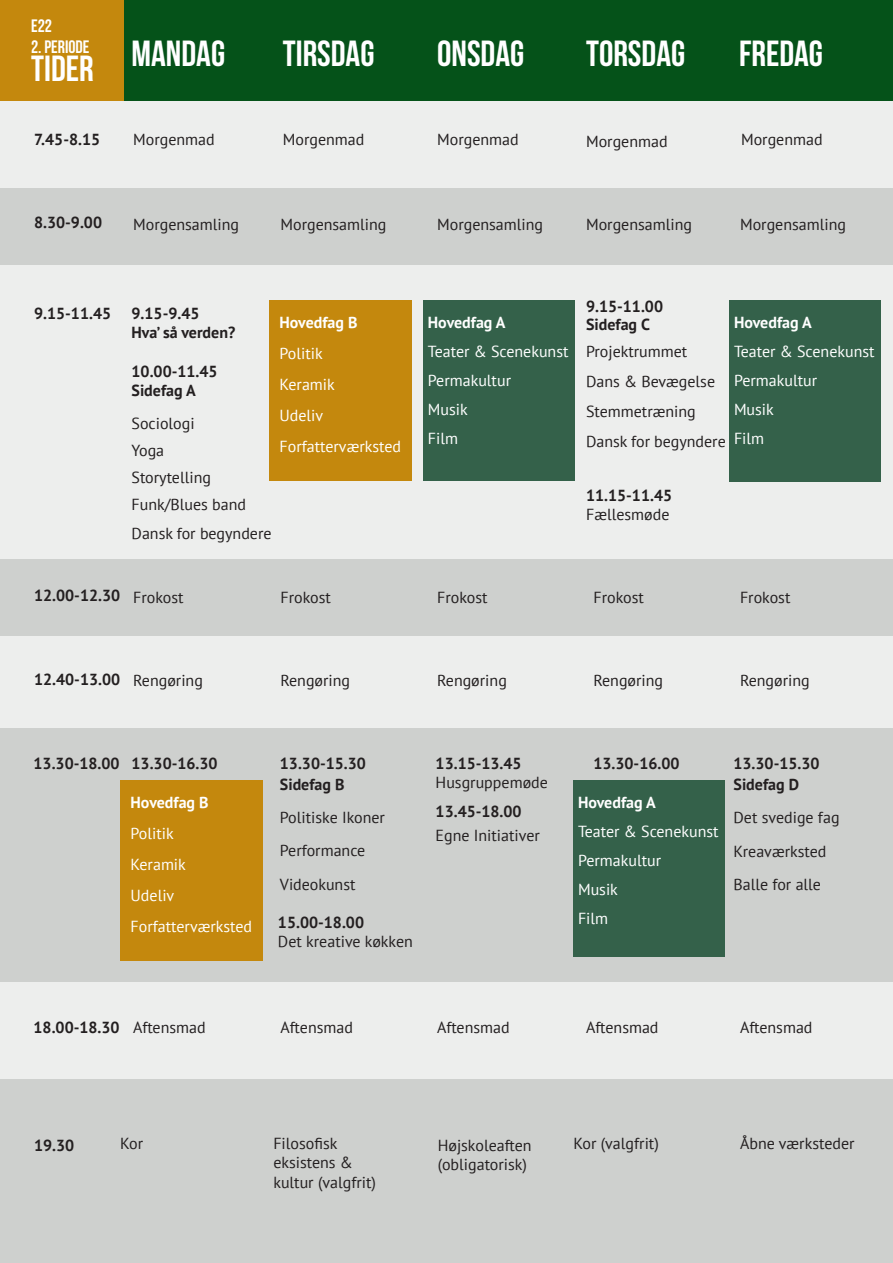
<style>
.page{position:relative;width:893px;height:1263px;background:#fff}
.page>*{position:absolute;margin:0;border:0;box-sizing:border-box;transform-origin:0 0}
.t1{font:36.3px "Bebas Neue";color:#fff}
.t2{font:18px "Bebas Neue";color:#fff}
.t3{font:15.9px/33.5px "PT Sans";color:#231f20}
.t4{font:700 15.9px/18px "PT Sans";color:#231f20}
.t5{font:15.9px "PT Sans";color:#fff}
.t6{font:700 15.9px "PT Sans";color:#fff}
</style>
<div class="page">
<div style="left:0;top:6px;width:893px;height:1243px;background:#edeeed"></div>
<div style="left:0;top:189px;width:893px;height:76px;background:#ced0ce"></div>
<div style="left:0;top:560px;width:893px;height:76px;background:#ced0ce"></div>
<div style="left:0;top:1079px;width:893px;height:184px;background:#ced0ce"></div>
<div style="left:0;top:728px;width:893px;height:253px;background:#ced0ce"></div>
<div style="left:269px;top:300px;width:143px;height:180px;background:#c4880d"></div>
<div style="left:120px;top:780px;width:143px;height:180px;background:#c4880d"></div>
<div style="left:729px;top:300px;width:152px;height:182px;background:#34614a"></div>
<div style="left:423px;top:300px;width:152px;height:180px;background:#34614a"></div>
<div style="left:574px;top:780px;width:151px;height:176px;background:#34614a"></div>
<div style="left:0;top:0;width:125px;height:100px;background:#c4880d"></div>
<div style="left:125px;top:0;width:768px;height:100px;background:#055219"></div>
<p class="t2" style="left:31px;top:16px;width:22px">E22</p>
<p class="t2" style="left:31px;top:37px;width:60px">2. PERIODE</p>
<p class="t1" style="left:31px;top:49px;width:64px">TIDER</p>
<p class="t4" style="left:34px;top:130px;width:68px">7.45-8.15</p>
<p class="t4" style="left:34px;top:213px;width:69px">8.30-9.00</p>
<p class="t1" style="left:132px;top:34px;width:95px">MANDAG</p>
<p class="t1" style="left:283px;top:34px;width:93px">TIRSDAG</p>
<p class="t1" style="left:437px;top:34px;width:89px">ONSDAG</p>
<p class="t1" style="left:586px;top:34px;width:101px">TORSDAG</p>
<p class="t1" style="left:739px;top:34px;width:86px">FREDAG</p>
<p class="t3" style="left:133px;top:122px;width:83px">Morgenmad</p>
<p class="t3" style="left:133px;top:207px;width:107px">Morgensamling</p>
<p class="t3" style="left:283px;top:122px;width:83px">Morgenmad</p>
<p class="t3" style="left:437px;top:122px;width:83px">Morgenmad</p>
<p class="t3" style="left:586px;top:124px;width:83px">Morgenmad</p>
<p class="t3" style="left:741px;top:122px;width:83px">Morgenmad</p>
<p class="t3" style="left:280px;top:207px;width:107px">Morgensamling</p>
<p class="t3" style="left:437px;top:207px;width:107px">Morgensamling</p>
<p class="t3" style="left:586px;top:207px;width:107px">Morgensamling</p>
<p class="t3" style="left:740px;top:207px;width:107px">Morgensamling</p>
<p class="t4" style="left:34px;top:304px;width:79px">9.15-11.45</p>
<p class="t4" style="left:132px;top:304px;width:69px">9.15-9.45</p>
<p class="t4" style="left:132px;top:323px;width:105px">Hva’ så verden?</p>
<p class="t4" style="left:132px;top:362px;width:88px">10.00-11.45</p>
<p class="t4" style="left:132px;top:381px;width:66px">Sidefag A</p>
<p class="t3" style="left:132px;top:406px;width:65px">Sociologi</p>
<p class="t3" style="left:132px;top:433px;width:34px">Yoga</p>
<p class="t3" style="left:132px;top:460px;width:81px">Storytelling</p>
<p class="t3" style="left:132px;top:487px;width:116px">Funk/Blues band</p>
<p class="t3" style="left:132px;top:517px;width:142px">Dansk for begyndere</p>
<p class="t6" style="left:279px;top:312px;width:80px">Hovedfag B</p>
<p class="t5" style="left:279px;top:343px;width:45px">Politik</p>
<p class="t5" style="left:279px;top:374px;width:57px">Keramik</p>
<p class="t5" style="left:279px;top:405px;width:45px">Udeliv</p>
<p class="t5" style="left:279px;top:436px;width:123px">Forfatterværksted</p>
<p class="t4" style="left:34px;top:586px;width:88px">12.00-12.30</p>
<p class="t3" style="left:133px;top:580px;width:52px">Frokost</p>
<p class="t3" style="left:280px;top:580px;width:52px">Frokost</p>
<p class="t6" style="left:428px;top:312px;width:79px">Hovedfag A</p>
<p class="t5" style="left:428px;top:341px;width:142px">Teater &amp; Scenekunst</p>
<p class="t5" style="left:428px;top:370px;width:85px">Permakultur</p>
<p class="t5" style="left:428px;top:399px;width:41px">Musik</p>
<p class="t5" style="left:428px;top:428px;width:32px">Film</p>
<p class="t4" style="left:586px;top:297px;width:79px">9.15-11.00<br>Sidefag C</p>
<p class="t3" style="left:586px;top:335px;width:103px">Projektrummet</p>
<p class="t3" style="left:586px;top:365px;width:131px">Dans &amp; Bevægelse</p>
<p class="t3" style="left:586px;top:395px;width:111px">Stemmetræning</p>
<p class="t3" style="left:586px;top:425px;width:141px">Dansk for begyndere</p>
<p class="t6" style="left:734px;top:312px;width:79px">Hovedfag A</p>
<p class="t5" style="left:734px;top:341px;width:142px">Teater &amp; Scenekunst</p>
<p class="t5" style="left:734px;top:370px;width:85px">Permakultur</p>
<p class="t5" style="left:734px;top:399px;width:41px">Musik</p>
<p class="t5" style="left:734px;top:428px;width:32px">Film</p>
<p class="t4" style="left:586px;top:486px;width:88px">11.15-11.45</p>
<p class="t3" style="left:586px;top:497px;width:85px">Fællesmøde</p>
<p class="t3" style="left:437px;top:580px;width:52px">Frokost</p>
<p class="t3" style="left:593px;top:580px;width:52px">Frokost</p>
<p class="t3" style="left:740px;top:580px;width:52px">Frokost</p>
<p class="t4" style="left:34px;top:670px;width:88px">12.40-13.00</p>
<p class="t3" style="left:133px;top:664px;width:71px">Rengøring</p>
<p class="t3" style="left:280px;top:664px;width:71px">Rengøring</p>
<p class="t3" style="left:437px;top:664px;width:71px">Rengøring</p>
<p class="t3" style="left:593px;top:664px;width:71px">Rengøring</p>
<p class="t3" style="left:740px;top:664px;width:71px">Rengøring</p>
<p class="t4" style="left:34px;top:754px;width:88px">13.30-18.00</p>
<p class="t4" style="left:132px;top:754px;width:88px">13.30-16.30</p>
<p class="t4" style="left:593px;top:754px;width:88px">13.30-16.00</p>
<p class="t4" style="left:280px;top:752px;width:88px;line-height:21px">13.30-15.30<br>Sidefag B</p>
<p class="t3" style="left:280px;top:800px;width:107px">Politiske Ikoner<br>Performance</p>
<p class="t3" style="left:280px;top:867px;width:77px">Videokunst</p>
<p class="t4" style="left:436px;top:754px;width:88px">13.15-13.45</p>
<p class="t3" style="left:436px;top:765px;width:114px">Husgruppemøde</p>
<p class="t4" style="left:436px;top:802px;width:88px">13.45-18.00</p>
<p class="t3" style="left:436px;top:819px;width:106px">Egne Initiativer</p>
<p class="t6" style="left:131px;top:792px;width:80px">Hovedfag B</p>
<p class="t5" style="left:131px;top:823px;width:45px">Politik</p>
<p class="t5" style="left:131px;top:854px;width:57px">Keramik</p>
<p class="t5" style="left:131px;top:885px;width:45px">Udeliv</p>
<p class="t5" style="left:131px;top:916px;width:123px">Forfatterværksted</p>
<p class="t6" style="left:578px;top:792px;width:79px">Hovedfag A</p>
<p class="t5" style="left:578px;top:821px;width:142px">Teater &amp; Scenekunst</p>
<p class="t5" style="left:578px;top:850px;width:85px">Permakultur</p>
<p class="t5" style="left:578px;top:879px;width:41px">Musik</p>
<p class="t5" style="left:578px;top:908px;width:32px">Film</p>
<p class="t4" style="left:278px;top:913px;width:88px">15.00-18.00</p>
<p class="t3" style="left:278px;top:924px;width:136px">Det kreative køkken</p>
<p class="t4" style="left:733px;top:754px;width:88px">13.30-15.30</p>
<p class="t4" style="left:733px;top:775px;width:67px">Sidefag D</p>
<p class="t3" style="left:733px;top:800px;width:108px">Det svedige fag</p>
<p class="t3" style="left:733px;top:834px;width:94px">Kreaværksted</p>
<p class="t3" style="left:733px;top:867px;width:89px">Balle for alle</p>
<p class="t4" style="left:34px;top:1018px;width:88px">18.00-18.30</p>
<p class="t3" style="left:133px;top:1010px;width:74px">Aftensmad</p>
<p class="t3" style="left:280px;top:1010px;width:74px">Aftensmad</p>
<p class="t3" style="left:437px;top:1010px;width:74px">Aftensmad</p>
<p class="t3" style="left:586px;top:1010px;width:74px">Aftensmad</p>
<p class="t3" style="left:740px;top:1010px;width:74px">Aftensmad</p>
<p class="t4" style="left:34px;top:1136px;width:42px">19.30</p>
<p class="t3" style="left:120px;top:1126px;width:24px">Kor</p>
<p class="t3" style="left:438px;top:1128px;width:95px">Højskoleaften</p>
<p class="t3" style="left:574px;top:1126px;width:87px">Kor (valgfrit)</p>
<p class="t3" style="left:740px;top:1126px;width:116px">Åbne værksteder</p>
<p class="t3" style="left:438px;top:1147px;width:91px">(obligatorisk)</p>
<p class="t3" style="left:273px;top:1126px;width:66px">Filosofisk</p>
<p class="t3" style="left:273px;top:1146px;width:81px">eksistens &amp;</p>
<p class="t3" style="left:273px;top:1165px;width:104px">kultur (valgfrit)</p>
</div>
